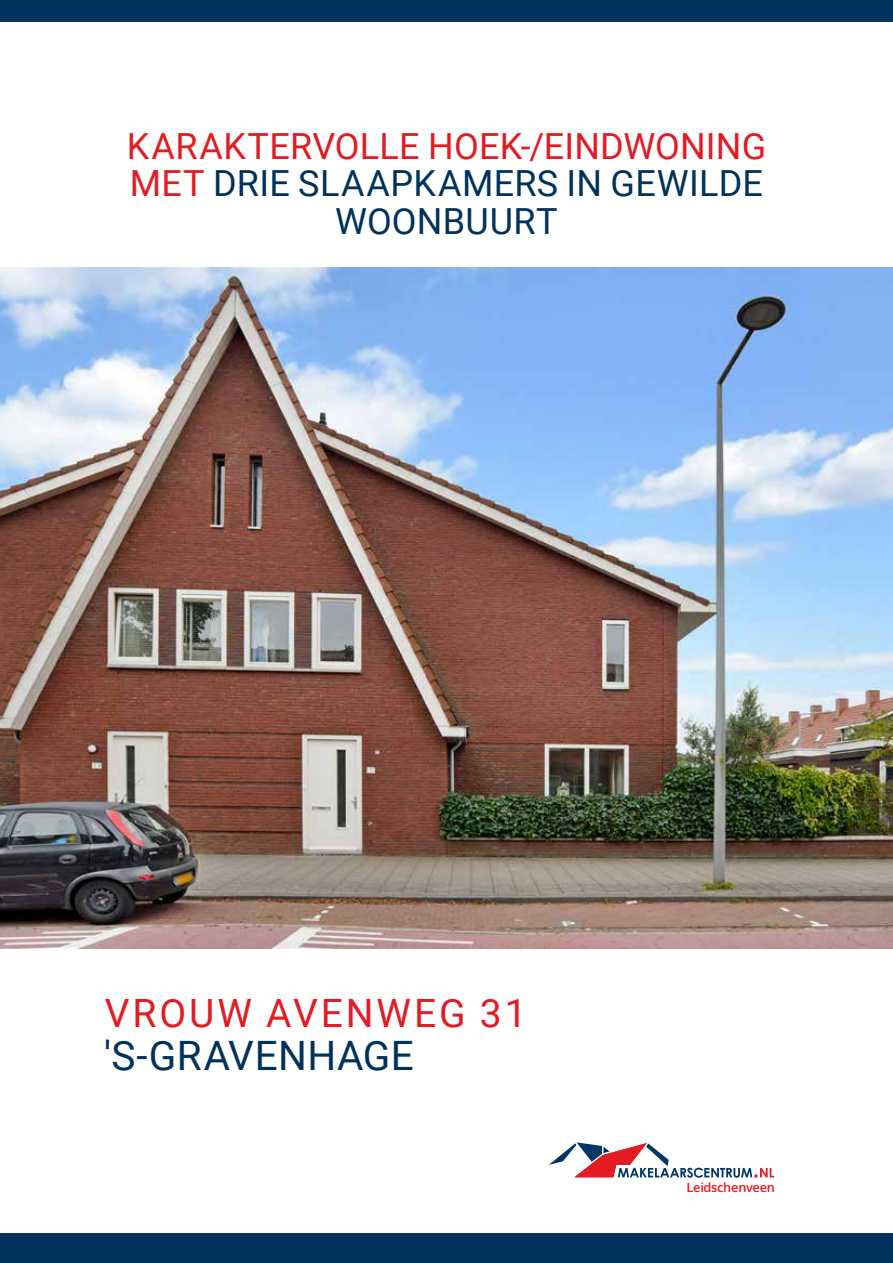
<style>
.page{position:relative;width:893px;height:1263px;background:#fff}
.page>*{position:absolute;margin:0;border:0;box-sizing:border-box;transform-origin:0 0}
.t1{font:40.5px "Roboto";letter-spacing:.01em;color:#01325c}
.t2{font:39px "Roboto";letter-spacing:.075em;color:#e31b23}
.t3{font:36px/37.5px "Roboto";letter-spacing:.005em;color:#01325c;text-align:center}
.t4{font:600 12.75px "Open Sans";letter-spacing:-.025em;color:#e31b23}
.s1{color:#e31b23}
</style>
<div class="page">
<img style="left:0;top:268px;width:893px;height:680px">
<div style="left:0;top:1233px;width:893px;height:30px;background:#01325c"></div>
<div style="left:0;top:0;width:893px;height:22px;background:#01325c"></div>
<svg style="left:549px;top:1142px;width:225px;height:36px"></svg>
<p class="t3" style="left:127px;top:126px;width:641px"><span class="s1">KARAKTERVOLLE HOEK-/EINDWONING<br>MET</span> DRIE SLAAPKAMERS IN GEWILDE<br>WOONBUURT</p>
<p class="t2" style="left:105px;top:985px;width:423px">VROUW AVENWEG 31</p>
<p class="t1" style="left:104px;top:1027px;width:311px">'S-GRAVENHAGE</p>
<p class="t4" style="left:687px;top:1178px;width:90px">Leidschenveen</p>
</div>
